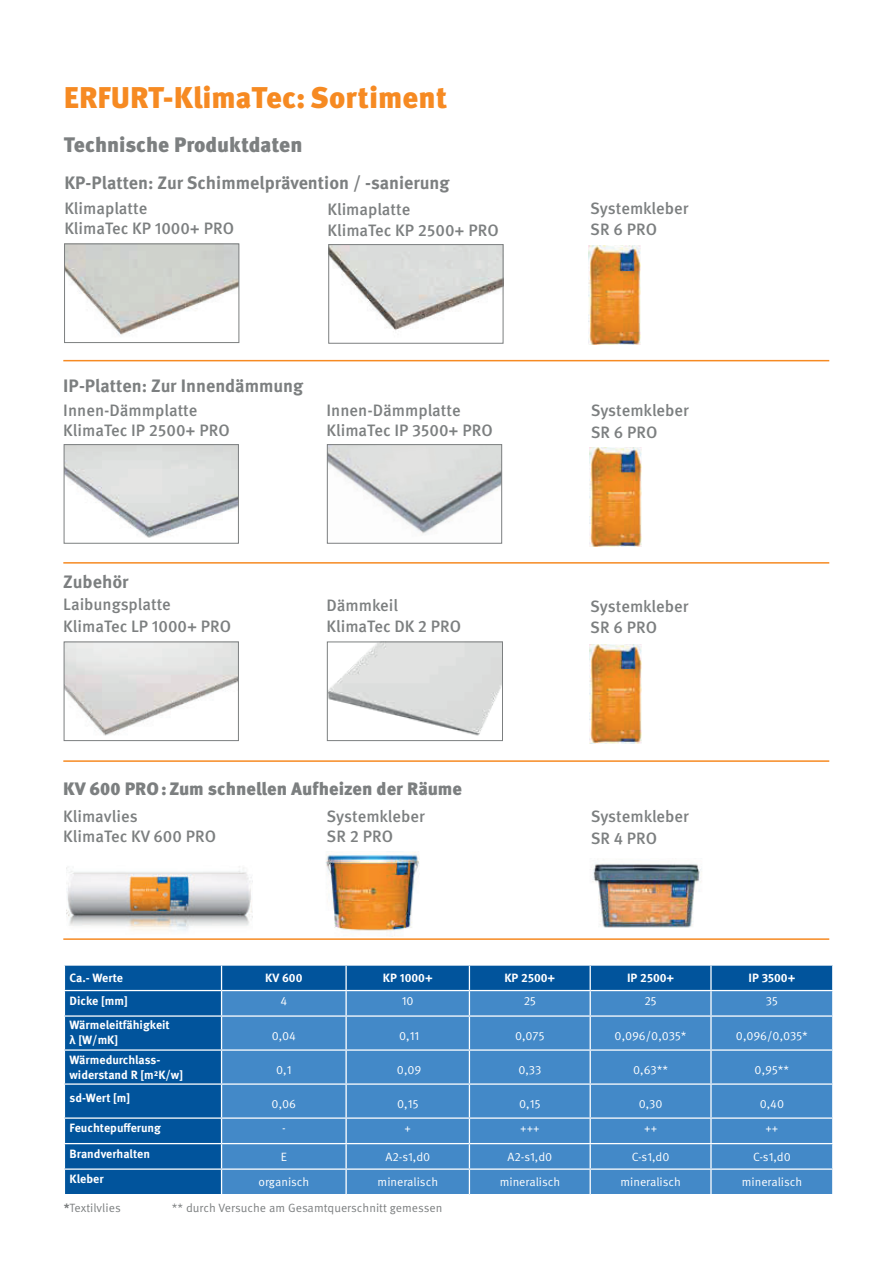
<style>
.page{position:relative;width:893px;height:1263px;background:#fff}
.page>*{position:absolute;margin:0;border:0;box-sizing:border-box;transform-origin:0 0}
.t1{font:900 30px "Meta Pro";color:#f68a22}
.t2{font:900 21px "Meta Pro";color:#7c7f80}
.t3{font:700 18px "Meta Pro";color:#7c7f80}
.t4{font:900 18px "Meta Pro";color:#7c7f80}
.t5{font:500 16.5px/21.6px "Meta Pro";color:#7c7f80}
.t6{font:12px "Meta Pro";color:#fff}
.t7{font:700 12px/14.4px "Meta Pro";color:#fff}
.t8{font:12px "Meta Pro";color:#7c7f80}
.s1{font-weight:700}
</style>
<div class="page">
<hr style="left:63px;top:562px;width:766px;height:2px;background:#f68a22">
<hr style="left:63px;top:360px;width:766px;height:1px;background:#f68a22">
<svg style="left:64px;top:965px;width:769px;height:230px;background:#3b80be"></svg>
<hr style="left:346px;top:1194px;width:123px;height:1px;background:#fff">
<img style="left:329px;top:644px;width:172px;height:92px">
<div style="left:327px;top:642px;width:176px;height:99px;border:1px solid #7c7f80"></div>
<img style="left:588px;top:245px;width:53px;height:99px">
<img style="left:66px;top:866px;width:187px;height:65px">
<img style="left:590px;top:863px;width:112px;height:65px">
<img style="left:325px;top:852px;width:94px;height:85px">
<img style="left:66px;top:246px;width:171px;height:89px">
<div style="left:64px;top:244px;width:175px;height:99px;border:1px solid #7c7f80"></div>
<img style="left:330px;top:246px;width:171px;height:85px">
<div style="left:328px;top:244px;width:175px;height:100px;border:1px solid #7c7f80"></div>
<img style="left:66px;top:446px;width:171px;height:92px">
<div style="left:64px;top:444px;width:175px;height:100px;border:1px solid #7c7f80"></div>
<img style="left:329px;top:446px;width:171px;height:88px">
<div style="left:327px;top:444px;width:175px;height:100px;border:1px solid #7c7f80"></div>
<img style="left:590px;top:448px;width:52px;height:98px">
<img style="left:66px;top:644px;width:171px;height:92px">
<div style="left:64px;top:642px;width:175px;height:99px;border:1px solid #7c7f80"></div>
<hr style="left:63px;top:760px;width:766px;height:2px;background:#f68a22">
<img style="left:589px;top:644px;width:53px;height:99px">
<hr style="left:63px;top:938px;width:766px;height:2px;background:#f68a22">
<h1 class="t1" style="left:64px;top:80px;width:385px">ERFURT-KlimaTec: Sortiment</h1>
<p class="t2" style="left:64px;top:132px;width:240px">Technische Produktdaten</p>
<p class="t3" style="left:64px;top:176px;width:387px">KP-Platten: Zur Schimmelprävention / -sanierung</p>
<p class="t5" style="left:64px;top:200px;width:171px;line-height:19.8px">Klimaplatte<br>KlimaTec KP 1000+ PRO</p>
<p class="t5" style="left:327px;top:200px;width:173px">Klimaplatte<br>KlimaTec KP 2500+ PRO</p>
<p class="t5" style="left:590px;top:198px;width:100px">Systemkleber<br>SR 6 PRO</p>
<p class="t3" style="left:63px;top:379px;width:241px">IP-Platten: Zur Innendämmung</p>
<p class="t5" style="left:63px;top:402px;width:168px;line-height:19.8px">Innen-Dämmplatte<br>KlimaTec IP 2500+ PRO</p>
<p class="t5" style="left:327px;top:402px;width:168px;line-height:19.8px">Innen-Dämmplatte<br>KlimaTec IP 3500+ PRO</p>
<p class="t3" style="left:63px;top:575px;width:67px">Zubehör</p>
<p class="t5" style="left:591px;top:401px;width:100px">Systemkleber<br>SR 6 PRO</p>
<p class="t5" style="left:63px;top:595px;width:169px">Laibungsplatte<br>KlimaTec LP 1000+ PRO</p>
<p class="t5" style="left:327px;top:596px;width:136px">Dämmkeil<br>KlimaTec DK 2 PRO</p>
<p class="t4" style="left:63px;top:778px;width:400px">KV 600 PRO : Zum schnellen Aufheizen der Räume</p>
<p class="t5" style="left:63px;top:808px;width:154px;line-height:19.8px">Klimavlies<br>KlimaTec KV 600 PRO</p>
<p class="t5" style="left:327px;top:808px;width:100px;line-height:19.8px">Systemkleber<br>SR 2 PRO</p>
<p class="t5" style="left:590px;top:596px;width:100px">Systemkleber<br>SR 6 PRO</p>
<p class="t5" style="left:591px;top:807px;width:100px">Systemkleber<br>SR 4 PRO</p>
<p class="t7" style="left:70px;top:972px;width:55px">Ca.- Werte</p>
<p class="t7" style="left:265px;top:972px;width:39px">KV 600</p>
<p class="t7" style="left:383px;top:972px;width:51px">KP 1000+</p>
<p class="t7" style="left:504px;top:972px;width:52px">KP 2500+</p>
<p class="t7" style="left:627px;top:972px;width:49px">IP 2500+</p>
<p class="t7" style="left:748px;top:972px;width:48px">IP 3500+</p>
<p class="t7" style="left:70px;top:994px;width:60px">Dicke [mm]</p>
<p class="t6" style="left:280px;top:996px;width:8px">4</p>
<p class="t6" style="left:402px;top:996px;width:13px">10</p>
<p class="t6" style="left:524px;top:996px;width:14px">25</p>
<p class="t6" style="left:644px;top:996px;width:14px">25</p>
<p class="t6" style="left:766px;top:996px;width:14px">35</p>
<p class="t7" style="left:70px;top:1019px;width:102px">Wärmeleitfähigkeit λ [W/mK]</p>
<p class="t6" style="left:272px;top:1032px;width:26px">0,04</p>
<p class="t6" style="left:399px;top:1032px;width:22px">0,11</p>
<p class="t6" style="left:515px;top:1032px;width:31px">0,075</p>
<p class="t6" style="left:615px;top:1032px;width:73px">0,096/0,035*</p>
<p class="t6" style="left:736px;top:1032px;width:73px">0,096/0,035*</p>
<p class="t7" style="left:70px;top:1054px;width:115px">Wärmedurchlass&shy;widerstand R [m²K/w]</p>
<p class="t6" style="left:276px;top:1066px;width:17px">0,1</p>
<p class="t6" style="left:397px;top:1066px;width:26px">0,09</p>
<p class="t6" style="left:518px;top:1066px;width:25px">0,33</p>
<p class="t6" style="left:633px;top:1066px;width:36px">0,63**</p>
<p class="t6" style="left:754px;top:1066px;width:36px">0,95**</p>
<p class="t7" style="left:70px;top:1091px;width:62px">sd-Wert [m]</p>
<p class="t6" style="left:272px;top:1100px;width:26px">0,06</p>
<p class="t6" style="left:397px;top:1100px;width:23px">0,15</p>
<p class="t6" style="left:519px;top:1100px;width:23px">0,15</p>
<p class="t6" style="left:639px;top:1100px;width:25px">0,30</p>
<p class="t6" style="left:760px;top:1100px;width:26px">0,40</p>
<p class="t7" style="left:70px;top:1122px;width:93px">Feuchtepufferung</p>
<p class="t6" style="left:282px;top:1124px;width:5px">-</p>
<p class="t6" style="left:405px;top:1124px;width:8px">+</p>
<p class="t6" style="left:520px;top:1124px;width:21px">+++</p>
<p class="t6" style="left:644px;top:1124px;width:14px">++</p>
<p class="t6" style="left:765px;top:1124px;width:14px">++</p>
<p class="t7" style="left:70px;top:1147px;width:82px">Brandverhalten</p>
<p class="t6" style="left:281px;top:1153px;width:8px">E</p>
<p class="t6" style="left:385px;top:1153px;width:46px">A2-s1,d0</p>
<p class="t6" style="left:507px;top:1153px;width:46px">A2-s1,d0</p>
<p class="t6" style="left:632px;top:1153px;width:39px">C-s1,d0</p>
<p class="t6" style="left:753px;top:1153px;width:39px">C-s1,d0</p>
<p class="t7" style="left:70px;top:1173px;width:36px">Kleber</p>
<p class="t6" style="left:258px;top:1178px;width:52px">organisch</p>
<p class="t6" style="left:378px;top:1178px;width:62px">mineralisch</p>
<p class="t6" style="left:500px;top:1178px;width:62px">mineralisch</p>
<p class="t6" style="left:620px;top:1178px;width:62px">mineralisch</p>
<p class="t6" style="left:742px;top:1178px;width:62px">mineralisch</p>
<p class="t8" style="left:64px;top:1203px;width:58px"><span class="s1">*</span>Textilvlies</p>
<p class="t8" style="left:172px;top:1203px;width:272px">** durch Versuche am Gesamtquerschnitt gemessen</p>
</div>
